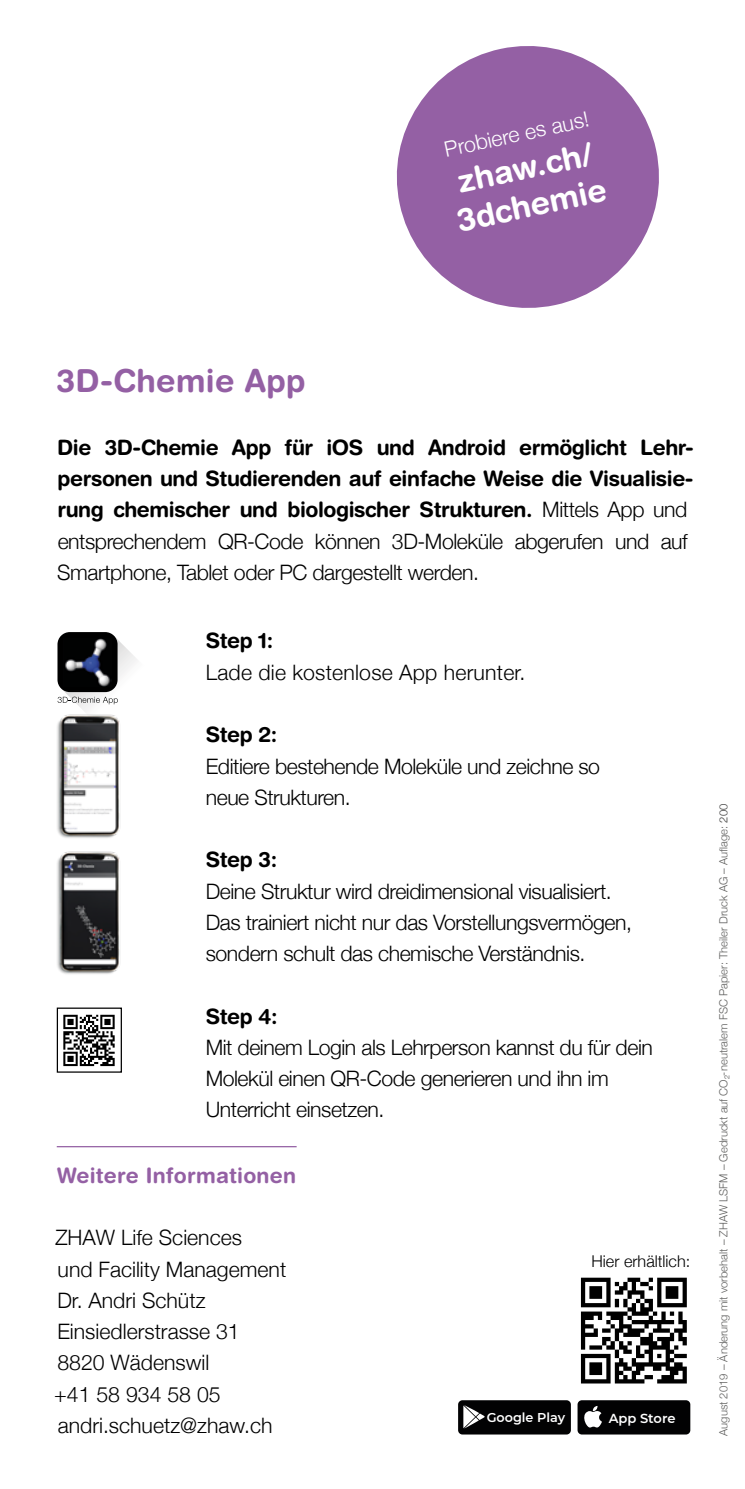
<style>
.page{position:relative;width:745px;height:1489px;background:#fff}
.page>*{position:absolute;margin:0;border:0;box-sizing:border-box;transform-origin:0 0}
.t1{font:700 31.75px/38px "Helvetica Rounded";color:#fff}
._08_titel_weiss{font:700 31.75px "Helvetica Rounded";letter-spacing:.01em;color:#9460a4}
.t2{font:300 21.25px/31.2px "Helvetica Neue";letter-spacing:-.02em;color:#000}
.t3{font:700 21.25px/31.2px "Helvetica Rounded";letter-spacing:-.02em;color:#000}
.t4{font:300 21.25px "Helvetica Neue";color:#000}
.t5{font:300 21.25px/31.2px "Helvetica Neue";letter-spacing:.01em;color:#000}
.t6{font:700 21.25px "Helvetica Rounded";letter-spacing:.01em;color:#9460a4}
.t7{font:300 21.25px "Helvetica Neue";color:#fff}
.t8{font:300 16.25px "Helvetica Neue";color:#000}
.t9{font:600 13px "Montserrat";color:#fff}
.t10{font:600 12.75px "Montserrat";color:#fff}
.t11{font:300 11.25px "Helvetica Neue";color:#60605f}
.s1{font-family:"Helvetica Neue";font-weight:300}
.s2{font-family:"Helvetica Rounded";font-weight:700}
.s3{color:#3c3c3b}
</style>
<div class="page">
<hr style="left:57px;top:1145px;width:239px;height:2px;background:#9460a4">
<svg style="left:396px;top:46px;width:263px;height:262px;fill:#9460a4"></svg>
<svg style="left:580px;top:1277px;width:106px;height:106px"></svg>
<div style="left:577px;top:1399px;width:113px;height:35px;background:#020203;border-radius:4px"></div>
<svg style="left:584px;top:1406px;width:17px;height:21px"></svg>
<div style="left:458px;top:1399px;width:112px;height:35px;background:#020203;border-radius:4px"></div>
<svg style="left:463px;top:1405px;width:21px;height:23px"></svg>
<svg style="left:63px;top:1066px;width:52px;height:1px"></svg>
<svg style="left:63px;top:1014px;width:52px;height:52px"></svg>
<div style="left:57px;top:1007px;width:65px;height:65px;border:1px solid #000"></div>
<div style="left:57px;top:632px;width:60px;height:60px;background:#000;border-radius:12px"></div>
<svg style="left:58px;top:636px;width:79px;height:74px"></svg>
<img style="left:57px;top:710px;width:63px;height:128px">
<img style="left:57px;top:851px;width:63px;height:123px">
<p class="t7" style="left:441px;top:133px;width:148px;rotate:-12deg">Probiere es aus!</p>
<p class="t1" style="left:445px;top:164px;width:153px;rotate:-12deg">zhaw.ch/<br>3dchemie</p>
<p class="_08_titel_weiss" style="left:56px;top:362px;width:250px">3D-Chemie App</p>
<p class="t3" style="left:57px;top:431px;width:637px">Die 3D-Chemie App für iOS und Android ermöglicht Lehr&shy;personen und Studierenden auf einfache Weise die Visualisie&shy;rung chemischer und biologischer Strukturen. <span class="s1">Mittels App und entsprechendem QR-Code können 3D-Moleküle abgerufen und auf Smartphone, Tablet oder PC dargestellt werden.</span></p>
<p class="t5" style="left:206px;top:623px;width:321px"><span class="s2">Step 1:<br></span>Lade die kostenlose App herunter.</p>
<p class="t2" style="left:206px;top:717px;width:395px"><span class="s2">Step 2:<br></span>Editiere bestehende Moleküle und zeichne so neue Strukturen.</p>
<p class="t2" style="left:206px;top:842px;width:427px"><span class="s2">Step 3:<br></span>Deine Struktur wird dreidimensional visualisiert.<br>Das trainiert nicht nur das Vorstellungsvermögen, sondern schult das chemische Verständnis.</p>
<p class="t2" style="left:206px;top:998px;width:448px"><span class="s2">Step 4:<br></span>Mit deinem Login als Lehrperson kannst du für dein<br>Molekül einen QR-Code generieren und ihn im<br>Unterricht einsetzen.</p>
<p class="t6" style="left:57px;top:1162px;width:240px">Weitere Informationen</p>
<p class="t4" style="left:55px;top:1220px;width:188px">ZHAW Life Sciences</p>
<p class="t4" style="left:58px;top:1251px;width:230px">und Facility Management</p>
<p class="t4" style="left:57px;top:1282px;width:150px">Dr. Andri Schütz</p>
<p class="t4" style="left:57px;top:1314px;width:184px">Einsiedlerstrasse 31</p>
<p class="t4" style="left:57px;top:1345px;width:153px">8820 Wädenswil</p>
<p class="t4" style="left:54px;top:1376px;width:168px">+41 58 934 58 05</p>
<p class="t4" style="left:58px;top:1407px;width:216px">andri.schuetz@zhaw.ch</p>
<p class="t8" style="left:591px;top:1248px;width:100px">Hier erhältlich:</p>
<p class="t10" style="left:486px;top:1408px;width:80px">Google Play</p>
<p class="t9" style="left:608px;top:1408px;width:68px">App Store</p>
<p class="t11" style="left:714px;top:1435px;width:633px;rotate:-90deg">August 2019 – Änderung mit vorbehalt – ZHAW LSFM – Gedruckt auf CO²-neutralem FSC Papier: Theiler Druck AG – Auflage: <span class="s3">200</span></p>
</div>
